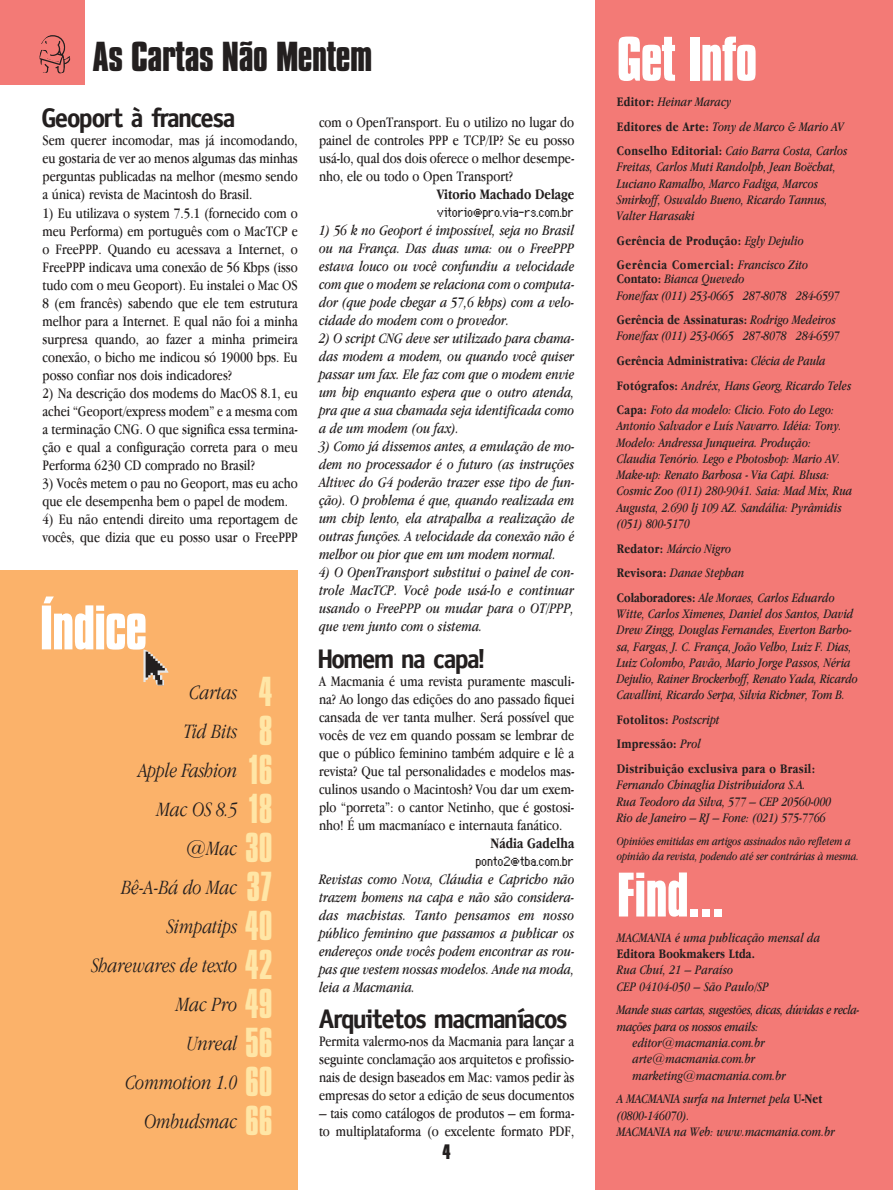
<style>
.page{position:relative;width:893px;height:1190px;background:#fff}
.page>*{position:absolute;margin:0;border:0;box-sizing:border-box;transform-origin:0 0}
.t1{font:700 54px "Compacta BT";letter-spacing:-.015em;color:#fff}
.t2{font:700 36px "Compacta BT";letter-spacing:-.015em;color:#231f1f}
.t3{font:700 27px "Oficina";color:#231f1f}
.t4{font:italic 300 21px/39px "Macmania Garamond";color:#231f1f;text-align:right}
.t5{font:700 18px "Compacta BT";color:#231f1f}
.t6{font:15px/18px "Macmania Garamond Normal";color:#231f1f;text-align:justify}
.t7{font:italic 15px/18px "Macmania Garamond Normal";color:#231f1f;text-align:justify}
.t8{font:15px "Genoveva";color:#231f1f}
.t9{font:700 15px "Macmania Garamond";color:#231f1f}
.t10{font:italic 13.5px/16.4px "Macmania Garamond Normal";color:#231f1f}
.t11{font:700 13.5px/24.6px "Macmania Garamond";letter-spacing:.025em;color:#231f1f}
.t12{font:italic 13.5px "Macmania Garamond Normal";letter-spacing:-.02em;color:#231f1f}
.t13{font:italic 12px/14.9px "Macmania Garamond Normal";letter-spacing:-.01em;color:#231f1f}
.s1{font-family:"Compacta BT";font-weight:400;font-style:normal;font-size:36px;color:#ffe6a6}
.s2{font-family:"Macmania Garamond";font-weight:700;font-style:normal}
.s3{font-family:"Macmania Garamond Normal";font-weight:400;font-style:italic}
</style>
<div class="page">
<div style="left:0;top:0;width:85px;height:85px;background:#f37a76"></div>
<svg style="left:39px;top:35px;width:32px;height:39px"></svg>
<div style="left:595px;top:0;width:297px;height:1190px;background:#f37a76"></div>
<div style="left:0;top:571px;width:298px;height:619px;background:#fbb26a"></div>
<svg style="left:143px;top:649px;width:25px;height:36px"></svg>
<h2 class="t2" style="left:92px;top:41px;width:281px">As Cartas Não Mentem</h2>
<h3 class="t3" style="left:43px;top:109px;width:194px">Geoport à francesa</h3>
<p class="t6" style="left:43px;top:133px;width:257px">Sem querer incomodar, mas já incomodando, eu gostaria de ver ao menos algumas das minhas perguntas publicadas na melhor (mesmo sendo a única) revista de Macintosh do Brasil.</p>
<p class="t6" style="left:43px;top:205px;width:257px">1) Eu utilizava o system 7.5.1 (fornecido com o meu Performa) em português com o MacTCP e o FreePPP. Quando eu acessava a Internet, o FreePPP indicava uma conexão de 56 Kbps (isso tudo com o meu Geoport). Eu instalei o Mac OS 8 (em francês) sabendo que ele tem estrutura melhor para a Internet. E qual não foi a minha surpresa quando, ao fazer a minha primeira conexão, o bicho me indicou só 19000 bps. Eu posso confiar nos dois indicadores?</p>
<p class="t6" style="left:43px;top:385px;width:257px">2) Na descrição dos modems do MacOS 8.1, eu achei “Geoport/express modem” e a mesma com a terminação CNG. O que significa essa termina&shy;ção e qual a configuração correta para o meu Performa 6230 CD comprado no Brasil?</p>
<p class="t6" style="left:43px;top:475px;width:257px">3) Vocês metem o pau no Geoport, mas eu acho que ele desempenha bem o papel de modem.</p>
<p class="t6" style="left:43px;top:511px;width:257px">4) Eu não entendi direito uma reportagem de vocês, que dizia que eu posso usar o FreePPP</p>
<h1 class="t1" style="left:40px;top:604px;width:109px">Índice</h1>
<h3 class="t4" style="left:92px;top:674px;width:182px">Cartas <span class="s1">4<br></span>Tid Bits <span class="s1">8<br></span>Apple Fashion <span class="s1">16<br></span>Mac OS 8.5 <span class="s1">18<br></span>@Mac <span class="s1">30<br></span>Bê-A-Bá do Mac <span class="s1">37<br></span>Simpatips <span class="s1">40<br></span>Sharewares de texto <span class="s1">42<br></span>Mac Pro <span class="s1">49<br></span>Unreal <span class="s1">56<br></span>Commotion 1.0 <span class="s1">60<br></span>Ombudsmac <span class="s1">66</span></h3>
<p class="t6" style="left:319px;top:115px;width:257px">com o OpenTransport. Eu o utilizo no lugar do painel de controles PPP e TCP/IP? Se eu posso usá-lo, qual dos dois oferece o melhor desempe&shy;nho, ele ou todo o Open Transport?</p>
<p class="t9" style="left:436px;top:188px;width:139px">Vitorio Machado Delage</p>
<p class="t8" style="left:437px;top:203px;width:138px">vitorio@pro.via-rs.com.br</p>
<p class="t7" style="left:319px;top:223px;width:257px">1) 56 k no Geoport é impossível, seja no Brasil ou na França. Das duas uma: ou o FreePPP estava louco ou você confundiu a velocidade com que o modem se relaciona com o computa&shy;dor (que pode chegar a 57,6 kbps) com a velo&shy;cidade do modem com o provedor.</p>
<p class="t7" style="left:319px;top:331px;width:257px">2) O script CNG deve ser utilizado para chama&shy;das modem a modem, ou quando você quiser passar um fax. Ele faz com que o modem envie um bip enquanto espera que o outro atenda, pra que a sua chamada seja identificada como a de um modem (ou fax).</p>
<p class="t7" style="left:319px;top:439px;width:257px">3) Como já dissemos antes, a emulação de mo&shy;dem no processador é o futuro (as instruções Altivec do G4 poderão trazer esse tipo de fun&shy;ção). O problema é que, quando realizada em um chip lento, ela atrapalha a realização de outras funções. A velocidade da conexão não é melhor ou pior que em um modem normal.</p>
<p class="t7" style="left:319px;top:565px;width:257px">4) O OpenTransport substitui o painel de con&shy;trole MacTCP. Você pode usá-lo e continuar usando o FreePPP ou mudar para o OT/PPP, que vem junto com o sistema.</p>
<h3 class="t3" style="left:319px;top:649px;width:167px">Homem na capa!</h3>
<p class="t6" style="left:319px;top:673px;width:257px">A Macmania é uma revista puramente masculi&shy;na? Ao longo das edições do ano passado fiquei cansada de ver tanta mulher. Será possível que vocês de vez em quando possam se lembrar de que o público feminino também adquire e lê a revista? Que tal personalidades e modelos mas&shy;culinos usando o Macintosh? Vou dar um exem&shy;plo “porreta”: o cantor Netinho, que é gostosi&shy;nho! É um macmaníaco e internauta fanático.</p>
<p class="t9" style="left:490px;top:836px;width:85px">Nádia Gadelha</p>
<p class="t8" style="left:476px;top:851px;width:100px">ponto2@tba.com.br</p>
<p class="t7" style="left:319px;top:871px;width:257px">Revistas como Nova, Cláudia e Capricho não trazem homens na capa e não são considera&shy;das machistas. Tanto pensamos em nosso público feminino que passamos a publicar os endereços onde vocês podem encontrar as rou&shy;pas que vestem nossas modelos. Ande na moda, leia a Macmania.</p>
<h3 class="t3" style="left:319px;top:1009px;width:250px">Arquitetos macmaníacos</h3>
<p class="t6" style="left:319px;top:1033px;width:257px">Permita valermo-nos da Macmania para lançar a seguinte conclamação aos arquitetos e profissio&shy;nais de design baseados em Mac: vamos pedir às empresas do setor a edição de seus documentos</p>
<p class="t6" style="left:319px;top:1105px;width:257px">– tais como catálogos de produtos – em forma&shy;to multiplataforma (o excelente formato PDF,</p>
<p class="t5" style="left:442px;top:1143px;width:10px">4</p>
<h1 class="t1" style="left:617px;top:36px;width:142px">Get Info</h1>
<p class="t10" style="left:617px;top:90px;width:232px;line-height:24.6px"><span class="s2">Editor:</span> Heinar Maracy<br><span class="s2">Editores de Arte:</span> Tony de Marco &amp; Mario AV<br><span class="s2">Conselho Editorial:</span> Caio Barra Costa, Carlos</p>
<p class="t10" style="left:617px;top:160px;width:221px">Freitas, Carlos Muti Randolph, Jean Boëchat, Luciano Ramalho, Marco Fadiga, Marcos Smirkoff, Oswaldo Bueno, Ricardo Tannus, Valter Harasaki</p>
<p class="t11" style="left:617px;top:229px;width:193px">Gerência de Produção: <span class="s3">Egly Dejulio<br></span>Gerência Comercial: <span class="s3">Francisco Zito</span></p>
<p class="t10" style="left:617px;top:272px;width:224px"><span class="s2">Contato:</span> Bianca Quevedo<br>Fone/fax (011) 253-0665 287-8078 284-6597</p>
<p class="t11" style="left:617px;top:308px;width:220px">Gerência de Assinaturas: <span class="s3">Rodrigo Medeiros</span></p>
<p class="t10" style="left:617px;top:329px;width:224px">Fone/fax (011) 253-0665 287-8078 284-6597</p>
<p class="t11" style="left:617px;top:349px;width:210px">Gerência Administrativa: <span class="s3">Clécia de Paula</span></p>
<p class="t10" style="left:617px;top:374px;width:236px;line-height:24.5px"><span class="s2">Fotógrafos:</span> Andréx, Hans Georg, Ricardo Teles<br><span class="s2">Capa:</span> Foto da modelo: Clicio. Foto do Lego:</p>
<p class="t10" style="left:617px;top:419px;width:237px">Antonio Salvador e Luís Navarro. Idéia: Tony.<br>Modelo: Andressa Junqueira. Produção:<br>Claudia Tenório. Lego e Photoshop: Mario AV.<br>Make-up: Renato Barbosa - Via Capi. Blusa:<br>Cosmic Zoo (011) 280-9041. Saia: Mad Mix, Rua Augusta, 2.690 lj 109 AZ. Sandália: Pyrâmidis (051) 800-5170</p>
<p class="t10" style="left:617px;top:537px;width:219px;line-height:24.6px"><span class="s2">Redator:</span> Márcio Nigro<br><span class="s2">Revisora:</span> Danae Stephan<br><span class="s2">Colaboradores:</span> Ale Moraes, Carlos Eduardo</p>
<p class="t10" style="left:617px;top:606px;width:242px">Witte, Carlos Ximenes, Daniel dos Santos, David Drew Zingg, Douglas Fernandes, Everton Barbo&shy;sa, Fargas, J. C. França, João Velho, Luiz F. Dias, Luiz Colombo, Pavão, Mario Jorge Passos, Néria Dejulio, Rainer Brockerhoff, Renato Yada, Ricardo Cavallini, Ricardo Serpa, Silvia Richner, Tom B.</p>
<p class="t11" style="left:617px;top:708px;width:200px">Fotolitos: <span class="s3">Postscript<br></span>Impressão: <span class="s3">Prol<br></span>Distribuição exclusiva para o Brasil:</p>
<p class="t10" style="left:617px;top:778px;width:216px">Fernando Chinaglia Distribuidora S.A.<br>Rua Teodoro da Silva, 577 – CEP 20560-000<br>Rio de Janeiro – RJ – Fone: (021) 575-7766</p>
<p class="t13" style="left:617px;top:834px;width:243px">Opiniões emitidas em artigos assinados não refletem a opinião da revista, podendo até ser contrárias à mesma.</p>
<h1 class="t1" style="left:617px;top:871px;width:108px">Find...</h1>
<p class="t10" style="left:617px;top:930px;width:205px">MACMANIA é uma publicação mensal da</p>
<p class="t11" style="left:617px;top:942px;width:139px">Editora Bookmakers Ltda.</p>
<p class="t10" style="left:617px;top:963px;width:154px">Rua Chuí, 21 – Paraíso<br>CEP 04104-050 – São Paulo/SP</p>
<p class="t12" style="left:617px;top:1004px;width:244px">Mande suas cartas, sugestões, dicas, dúvidas e recla-</p>
<p class="t12" style="left:617px;top:1021px;width:143px">mações para os nossos emails:</p>
<p class="t10" style="left:632px;top:1035px;width:134px">editor@macmania.com.br</p>
<p class="t10" style="left:632px;top:1051px;width:124px">arte@macmania.com.br</p>
<p class="t10" style="left:632px;top:1068px;width:155px">marketing@macmania.com.br</p>
<p class="t10" style="left:617px;top:1092px;width:219px">A MACMANIA surfa na Internet pela <span class="s2">U-Net </span>(0800-146070).<br>MACMANIA na Web: www.macmania.com.br</p>
</div>
